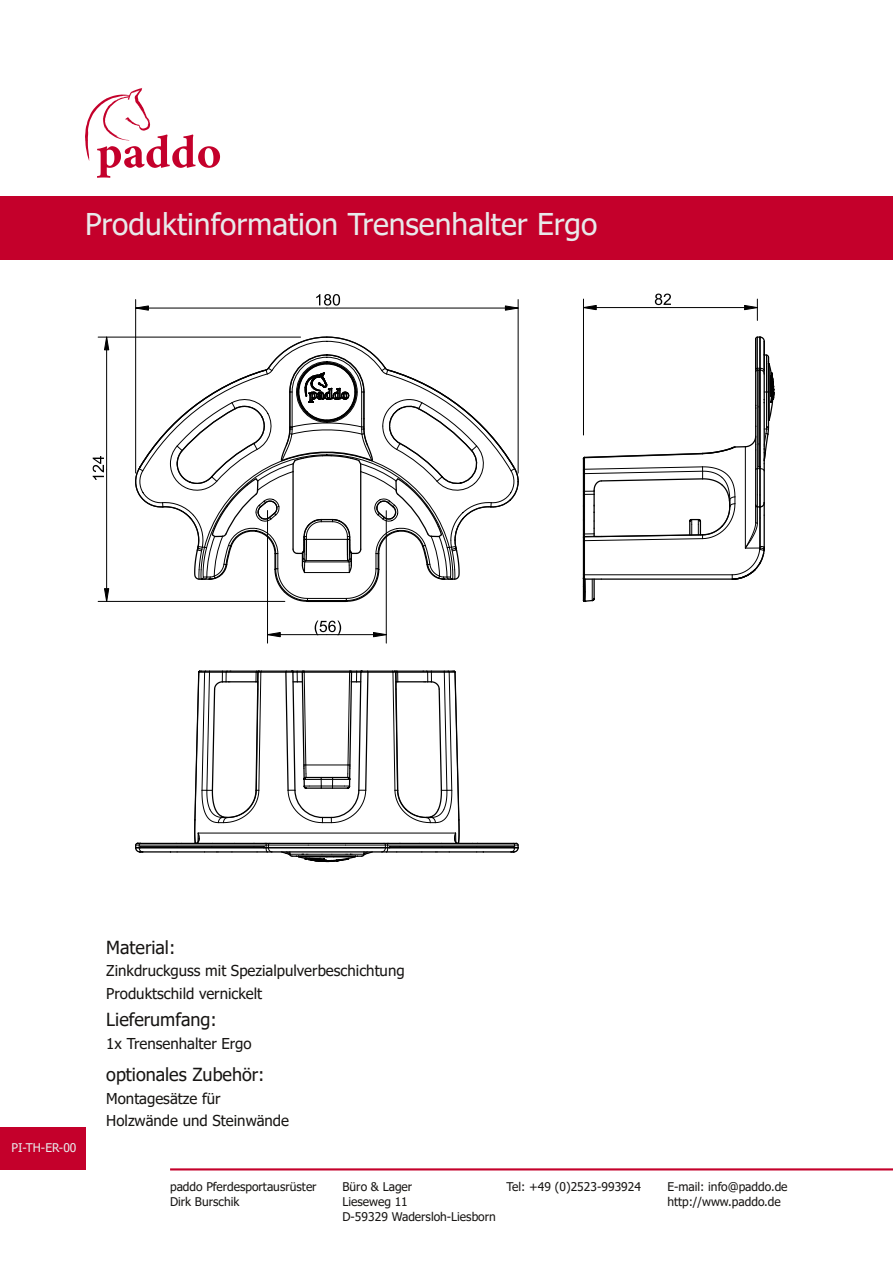
<style>
.page{position:relative;width:893px;height:1263px;background:#fff}
.page>*{position:absolute;margin:0;border:0;box-sizing:border-box;transform-origin:0 0}
.t1{font:30px "Tahoma";color:#e8e9ea}
.t2{font:18px "Tahoma";color:#171513}
.t3{font:15px/22.5px "Tahoma";color:#171513}
.t4{font:12px/15px "Tahoma";color:#171513}
.t5{font:12px "Tahoma";letter-spacing:.005em;color:#e8e9ea}
</style>
<div class="page">
<svg style="left:85px;top:88px;width:135px;height:90px"></svg>
<hr style="left:170px;top:1168px;width:723px;height:2px;background:#c4002b">
<div style="left:0;top:196px;width:893px;height:63px;background:#c4002b"></div>
<div style="left:0;top:1127px;width:85px;height:42px;background:#c4002b"></div>
<svg style="left:134px;top:336px;width:385px;height:266px"></svg>
<svg style="left:582px;top:336px;width:193px;height:266px"></svg>
<svg style="left:135px;top:670px;width:384px;height:192px"></svg>
<svg style="left:316px;top:294px;width:24px;height:12px"></svg>
<svg style="left:136px;top:306px;width:12px;height:4px"></svg>
<svg style="left:505px;top:306px;width:13px;height:4px"></svg>
<svg style="left:655px;top:294px;width:16px;height:11px"></svg>
<svg style="left:584px;top:305px;width:12px;height:5px"></svg>
<svg style="left:93px;top:456px;width:11px;height:24px"></svg>
<svg style="left:104px;top:589px;width:5px;height:12px"></svg>
<svg style="left:104px;top:338px;width:5px;height:12px"></svg>
<svg style="left:315px;top:620px;width:26px;height:14px"></svg>
<svg style="left:373px;top:632px;width:13px;height:5px"></svg>
<svg style="left:268px;top:632px;width:12px;height:5px"></svg>
<hr style="left:135px;top:300px;width:1px;height:173px;background:#000">
<hr style="left:518px;top:300px;width:1px;height:173px;background:#000">
<hr style="left:136px;top:308px;width:191px;height:1px;background:#000">
<hr style="left:327px;top:308px;width:191px;height:1px;background:#000">
<hr style="left:583px;top:299px;width:1px;height:136px;background:#000">
<svg style="left:745px;top:299px;width:13px;height:21px"></svg>
<hr style="left:583px;top:307px;width:87px;height:1px;background:#000">
<hr style="left:670px;top:307px;width:87px;height:1px;background:#000">
<hr style="left:98px;top:601px;width:187px;height:1px;background:#000">
<hr style="left:98px;top:337px;width:203px;height:1px;background:#000">
<hr style="left:106px;top:469px;width:1px;height:132px;background:#000">
<hr style="left:106px;top:337px;width:1px;height:132px;background:#000">
<hr style="left:386px;top:511px;width:1px;height:132px;background:#000">
<hr style="left:267px;top:510px;width:1px;height:133px;background:#000">
<hr style="left:327px;top:634px;width:59px;height:1px;background:#000">
<hr style="left:267px;top:634px;width:60px;height:1px;background:#000">
<h1 class="t1" style="left:85px;top:205px;width:514px">Produktinformation Trensenhalter Ergo</h1>
<p class="t5" style="left:11px;top:1140px;width:67px">PI-TH-ER-00</p>
<h2 class="t2" style="left:106px;top:936px;width:71px">Material:</h2>
<p class="t3" style="left:106px;top:959px;width:300px">Zinkdruckguss mit Spezialpulverbeschichtung<br>Produktschild vernickelt</p>
<h2 class="t2" style="left:106px;top:1008px;width:112px">Lieferumfang:</h2>
<p class="t3" style="left:106px;top:1031px;width:147px">1x Trensenhalter Ergo</p>
<h2 class="t2" style="left:106px;top:1063px;width:160px">optionales Zubehör:</h2>
<p class="t3" style="left:106px;top:1087px;width:184px">Montagesätze für<br>Holzwände und Steinwände</p>
<p class="t4" style="left:170px;top:1179px;width:148px">paddo Pferdesportausrüster<br>Dirk Burschik</p>
<p class="t4" style="left:342px;top:1179px;width:155px">Büro &amp; Lager<br>Lieseweg 11<br>D-59329 Wadersloh-Liesborn</p>
<p class="t4" style="left:506px;top:1179px;width:136px">Tel: +49 (0)2523-993924</p>
<p class="t4" style="left:667px;top:1179px;width:122px">E-mail: info@paddo.de http://www.paddo.de</p>
</div>
